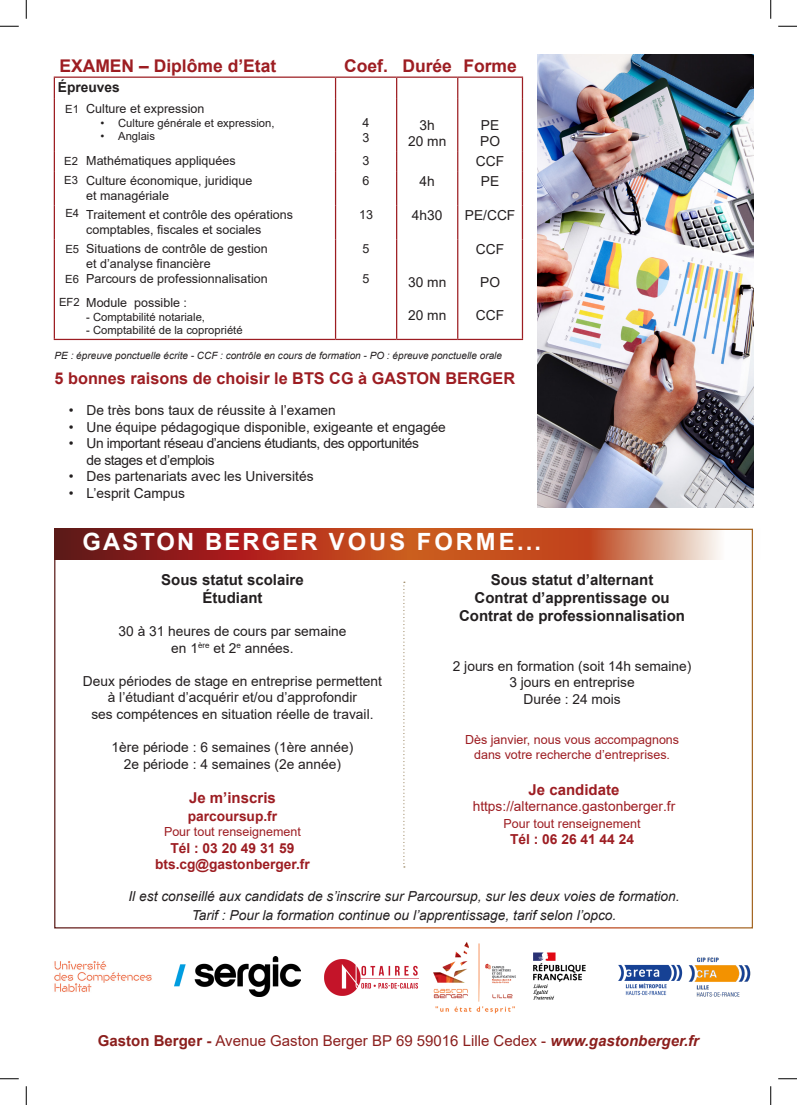
<style>
.page{position:relative;width:797px;height:1105px;background:#fff}
.page>*{position:absolute;margin:0;border:0;box-sizing:border-box;transform-origin:0 0}
.t1{font:700 23.75px "Arial";letter-spacing:.09em;color:#fff}
.t2{font:700 17.5px "Arial";color:#9d1d22}
.t3{font:700 16.25px "Arial";color:#9d1d22}
.t4{font:700 15px/18px "Arial";color:#231f20;text-align:center}
.t5{font:15px "Arial";color:#8b1f1d}
.t6{font:700 15px "Arial";color:#9d1d22}
.t7{font:13.75px/16.5px "Arial";color:#231f20;text-align:center}
.t8{font:italic 13.75px "Arial";color:#231f20}
.t9{font:13.75px/16.5px "Arial";letter-spacing:-.03em;color:#231f20}
.t10{font:700 13.75px "Arial";color:#9d1d22}
.t11{font:13.75px "Arial";color:#9d1d22}
.t12{font:700 13.75px "Arial";color:#231f20}
.t13{font:12.5px/15px "Arial";color:#231f20}
.t14{font:12.5px/15px "Arial";color:#9d1d22;text-align:center}
.t15{font:11.25px "Arial";color:#231f20}
.TEXTE{font:italic 10px "Arial";color:#231f20}
.s1{font-weight:700}
.s2{font-weight:700;font-style:italic}
</style>
<div class="page">
<img style="left:537px;top:55px;width:216px;height:452px">
<hr style="left:54px;top:77px;width:281px;height:1px;background:#9d1d22">
<svg style="left:54px;top:78px;width:1px;height:20px"></svg>
<hr style="left:335px;top:77px;width:61px;height:1px;background:#9d1d22">
<svg style="left:335px;top:78px;width:1px;height:20px"></svg>
<hr style="left:396px;top:77px;width:62px;height:1px;background:#9d1d22">
<svg style="left:396px;top:78px;width:1px;height:20px"></svg>
<hr style="left:458px;top:77px;width:65px;height:1px;background:#9d1d22">
<svg style="left:457px;top:78px;width:1px;height:20px"></svg>
<svg style="left:522px;top:78px;width:1px;height:20px"></svg>
<hr style="left:54px;top:98px;width:1px;height:53px;background:#9d1d22">
<hr style="left:335px;top:98px;width:1px;height:53px;background:#9d1d22">
<hr style="left:396px;top:98px;width:1px;height:53px;background:#9d1d22">
<hr style="left:457px;top:98px;width:1px;height:53px;background:#9d1d22">
<hr style="left:522px;top:98px;width:1px;height:53px;background:#9d1d22">
<svg style="left:54px;top:151px;width:1px;height:20px"></svg>
<svg style="left:335px;top:151px;width:1px;height:20px"></svg>
<svg style="left:396px;top:151px;width:1px;height:20px"></svg>
<svg style="left:457px;top:151px;width:1px;height:20px"></svg>
<svg style="left:522px;top:151px;width:1px;height:20px"></svg>
<hr style="left:54px;top:171px;width:1px;height:34px;background:#9d1d22">
<hr style="left:335px;top:171px;width:1px;height:34px;background:#9d1d22">
<hr style="left:396px;top:171px;width:1px;height:34px;background:#9d1d22">
<hr style="left:457px;top:171px;width:1px;height:34px;background:#9d1d22">
<hr style="left:522px;top:171px;width:1px;height:34px;background:#9d1d22">
<hr style="left:54px;top:205px;width:1px;height:34px;background:#9d1d22">
<hr style="left:335px;top:205px;width:1px;height:34px;background:#9d1d22">
<hr style="left:396px;top:205px;width:1px;height:34px;background:#9d1d22">
<hr style="left:457px;top:205px;width:1px;height:34px;background:#9d1d22">
<hr style="left:522px;top:205px;width:1px;height:34px;background:#9d1d22">
<hr style="left:335px;top:239px;width:1px;height:100px;background:#9d1d22">
<hr style="left:396px;top:239px;width:1px;height:100px;background:#9d1d22">
<hr style="left:457px;top:239px;width:1px;height:100px;background:#9d1d22">
<hr style="left:54px;top:239px;width:1px;height:100px;background:#9d1d22">
<hr style="left:522px;top:239px;width:1px;height:100px;background:#9d1d22">
<hr style="left:54px;top:339px;width:281px;height:1px;background:#9d1d22">
<hr style="left:335px;top:339px;width:61px;height:1px;background:#9d1d22">
<hr style="left:396px;top:339px;width:62px;height:1px;background:#9d1d22">
<hr style="left:458px;top:339px;width:65px;height:1px;background:#9d1d22">
<svg style="left:54px;top:529px;width:699px;height:31px;background:#b75339"></svg>
<svg style="left:403px;top:582px;width:2px;height:285px"></svg>
<img style="left:54px;top:961px;width:98px;height:31px">
<img style="left:533px;top:952px;width:149px;height:48px">
<img style="left:688px;top:957px;width:63px;height:40px">
<img style="left:325px;top:959px;width:93px;height:36px">
<img style="left:174px;top:957px;width:126px;height:39px">
<img style="left:433px;top:942px;width:83px;height:72px">
<svg style="left:0;top:25px;width:19px;height:2px"></svg>
<svg style="left:778px;top:25px;width:19px;height:2px"></svg>
<svg style="left:0;top:1078px;width:19px;height:1px"></svg>
<svg style="left:778px;top:1078px;width:19px;height:1px"></svg>
<svg style="left:25px;top:0;width:2px;height:19px"></svg>
<svg style="left:25px;top:1086px;width:2px;height:19px"></svg>
<svg style="left:770px;top:0;width:1px;height:19px"></svg>
<svg style="left:770px;top:1086px;width:1px;height:19px"></svg>
<p class="t2" style="left:59px;top:54px;width:218px">EXAMEN – Diplôme d’Etat</p>
<p class="t2" style="left:344px;top:54px;width:45px">Coef.</p>
<p class="t2" style="left:402px;top:54px;width:51px">Durée</p>
<p class="t2" style="left:463px;top:54px;width:55px">Forme</p>
<p class="t12" style="left:58px;top:78px;width:63px">Épreuves</p>
<p class="t13" style="left:86px;top:101px;width:120px">Culture et expression</p>
<p class="t15" style="left:100px;top:115px;width:176px">• Culture générale et expression,</p>
<p class="t15" style="left:100px;top:128px;width:56px">• Anglais</p>
<p class="t15" style="left:65px;top:102px;width:15px">E1</p>
<p class="t13" style="left:362px;top:115px;width:8px">4</p>
<p class="t13" style="left:362px;top:130px;width:8px">3</p>
<p class="t7" style="left:419px;top:116px;width:17px">3h</p>
<p class="t7" style="left:408px;top:133px;width:40px">20 mn</p>
<p class="t7" style="left:481px;top:116px;width:20px">PE</p>
<p class="t7" style="left:480px;top:133px;width:21px">PO</p>
<p class="t13" style="left:86px;top:153px;width:151px">Mathématiques appliquées</p>
<p class="t13" style="left:362px;top:153px;width:8px">3</p>
<p class="t7" style="left:476px;top:153px;width:30px">CCF</p>
<p class="t13" style="left:86px;top:173px;width:168px">Culture économique, juridique</p>
<p class="t13" style="left:86px;top:188px;width:84px">et managériale</p>
<p class="t15" style="left:64px;top:153px;width:15px">E2</p>
<p class="t15" style="left:64px;top:173px;width:15px">E3</p>
<p class="t15" style="left:65px;top:205px;width:15px">E4</p>
<p class="t15" style="left:65px;top:241px;width:15px">E5</p>
<p class="t15" style="left:65px;top:271px;width:15px">E6</p>
<p class="t15" style="left:59px;top:295px;width:22px">EF2</p>
<p class="t13" style="left:362px;top:173px;width:8px">6</p>
<p class="t7" style="left:419px;top:173px;width:17px">4h</p>
<p class="t7" style="left:481px;top:173px;width:20px">PE</p>
<p class="t13" style="left:86px;top:207px;width:208px">Traitement et contrôle des opérations comptables, fiscales et sociales</p>
<p class="t13" style="left:359px;top:207px;width:15px">13</p>
<p class="t7" style="left:412px;top:207px;width:32px">4h30</p>
<p class="t7" style="left:465px;top:207px;width:52px">PE/CCF</p>
<p class="t13" style="left:86px;top:241px;width:183px">Situations de contrôle de gestion et d’analyse financière</p>
<p class="t13" style="left:86px;top:271px;width:183px">Parcours de professionnalisation</p>
<p class="t13" style="left:86px;top:295px;width:102px">Module possible :</p>
<p class="t15" style="left:86px;top:309px;width:120px">- Comptabilité notariale,</p>
<p class="t15" style="left:86px;top:323px;width:158px">- Comptabilité de la copropriété</p>
<p class="t7" style="left:476px;top:241px;width:30px">CCF</p>
<p class="t7" style="left:480px;top:274px;width:21px">PO</p>
<p class="t7" style="left:476px;top:307px;width:30px">CCF</p>
<p class="t13" style="left:362px;top:241px;width:8px">5</p>
<p class="t13" style="left:362px;top:271px;width:8px">5</p>
<p class="t7" style="left:408px;top:274px;width:40px">30 mn</p>
<p class="t7" style="left:408px;top:307px;width:40px">20 mn</p>
<p class="TEXTE" style="left:55px;top:349px;width:449px">PE : épreuve ponctuelle écrite - CCF : contrôle en cours de formation - PO : épreuve ponctuelle orale</p>
<p class="t3" style="left:55px;top:367px;width:462px">5 bonnes raisons de choisir le BTS CG à GASTON BERGER</p>
<p class="t7" style="left:69px;top:402px;width:268px">• De très bons taux de réussite à l’examen</p>
<p class="t7" style="left:69px;top:418px;width:378px">• Une équipe pédagogique disponible, exigeante et engagée</p>
<p class="t9" style="left:86px;top:435px;width:334px;text-indent:-18px">• Un important réseau d’anciens étudiants, des opportunités de stages et d’emplois</p>
<p class="t7" style="left:69px;top:468px;width:246px">• Des partenariats avec les Universités</p>
<p class="t7" style="left:69px;top:484px;width:118px">• L’esprit Campus</p>
<p class="t1" style="left:82px;top:525px;width:460px">GASTON BERGER VOUS FORME...</p>
<p class="t4" style="left:459px;top:571px;width:227px">Sous statut d’alternant<br>Contrat d’apprentissage ou<br>Contrat de professionnalisation</p>
<p class="t7" style="left:453px;top:658px;width:240px">2 jours en formation (soit 14h semaine)<br>3 jours en entreprise<br>Durée : 24 mois</p>
<p class="t14" style="left:465px;top:732px;width:216px">Dès janvier, nous vous accompagnons dans votre recherche d’entreprises.</p>
<p class="t6" style="left:528px;top:779px;width:92px">Je candidate</p>
<p class="t11" style="left:472px;top:797px;width:204px">https://alternance.gastonberger.fr</p>
<p class="t14" style="left:503px;top:816px;width:138px">Pour tout renseignement</p>
<p class="t10" style="left:510px;top:830px;width:125px">Tél : 06 26 41 44 24</p>
<p class="t4" style="left:161px;top:571px;width:144px">Sous statut scolaire</p>
<p class="t4" style="left:202px;top:589px;width:61px">Étudiant</p>
<p class="t7" style="left:118px;top:623px;width:229px">30 à 31 heures de cours par semaine en 1<sup>ère</sup> et 2<sup>e</sup> années.</p>
<p class="t7" style="left:83px;top:673px;width:300px">Deux périodes de stage en entreprise permettent à l’étudiant d’acquérir et/ou d’approfondir<br>ses compétences en situation réelle de travail.</p>
<p class="t7" style="left:112px;top:739px;width:243px">1ère période : 6 semaines (1ère année)</p>
<p class="t7" style="left:124px;top:755px;width:219px">2e période : 4 semaines (2e année)</p>
<p class="t6" style="left:189px;top:787px;width:88px">Je m’inscris</p>
<p class="t10" style="left:188px;top:806px;width:91px">parcoursup.fr</p>
<p class="t14" style="left:164px;top:824px;width:138px">Pour tout renseignement</p>
<p class="t10" style="left:170px;top:838px;width:125px">Tél : 03 20 49 31 59</p>
<p class="t10" style="left:155px;top:854px;width:156px">bts.cg@gastonberger.fr</p>
<p class="t8" style="left:128px;top:887px;width:552px">Il est conseillé aux candidats de s’inscrire sur Parcoursup, sur les deux voies de formation.</p>
<p class="t8" style="left:192px;top:906px;width:426px">Tarif : Pour la formation continue ou l’apprentissage, tarif selon l’opco.</p>
<p class="t5" style="left:98px;top:1030px;width:602px"><span class="s1">Gaston Berger -</span> Avenue Gaston Berger BP 69 59016 Lille Cedex - <span class="s2">www.gastonberger.fr</span></p>
</div>
